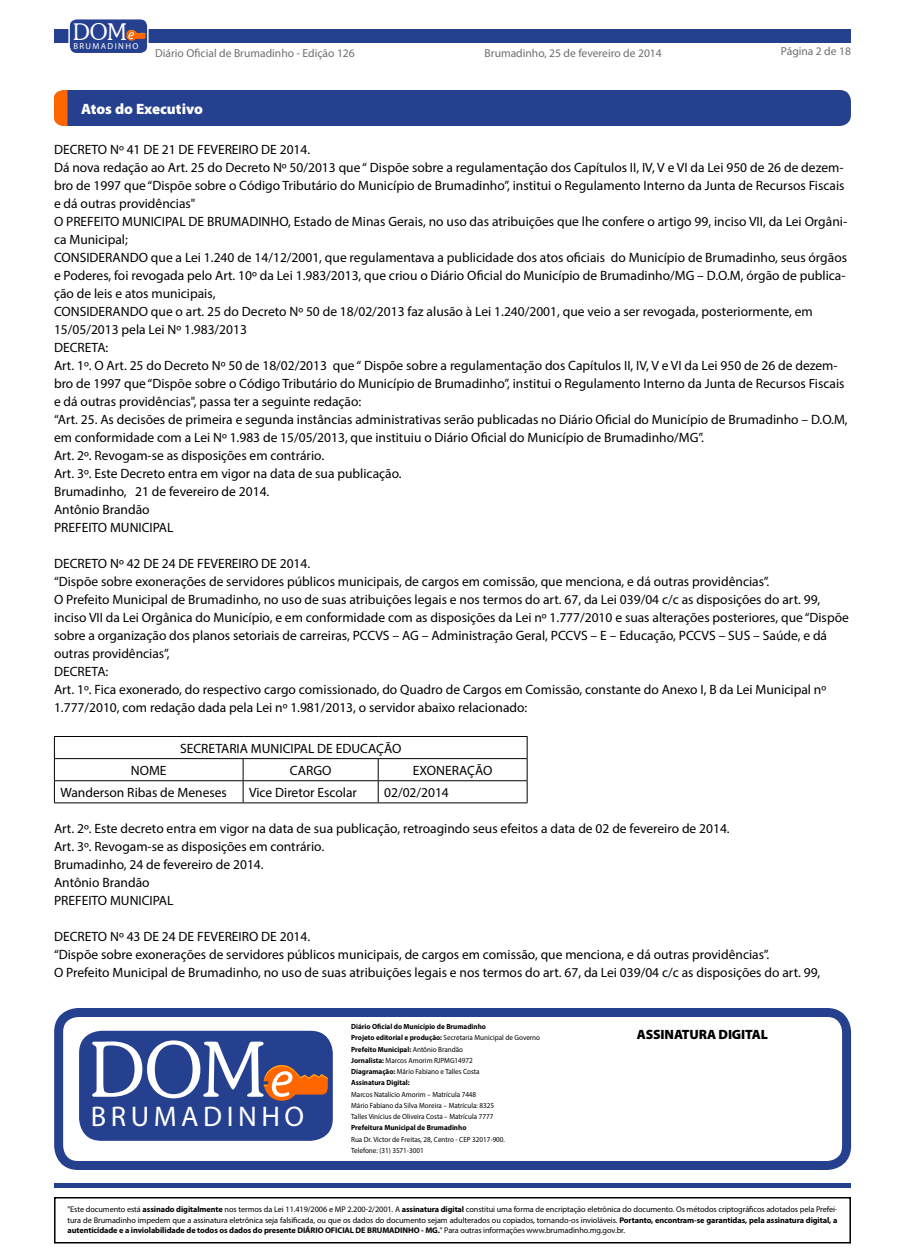
<style>
.page{position:relative;width:905px;height:1260px;background:#fff}
.page>*{position:absolute;margin:0;border:0;box-sizing:border-box;transform-origin:0 0}
.t1{font:300 76.35px "Souvenir IT Cby BT";color:#fff}
.t2{font:28.5px "Myriad Pro";letter-spacing:.16em;color:#fff}
.t3{font:300 23.25px "Souvenir IT Cby BT";color:#fff}
.t4{font:900 15px "Myriad Pro";color:#fff}
.t5{font:13.5px/18px "Myriad Pro";color:#000}
.t6{font:900 13.5px "Myriad Pro";letter-spacing:-.01em;color:#000}
.t7{font:11.55px "Myriad Pro";color:#6d6e71}
.t8{font:8.7px "Myriad Pro";letter-spacing:.16em;color:#fff}
.t9{font:8.25px/10.5px "Myriad Pro";letter-spacing:-.01em;color:#000;text-align:justify}
.t10{font:700 7.5px/11.2px "Myriad Pro";color:#000;scale:.95 1}
.t11{font:7.5px/11.2px "Myriad Pro";color:#000;scale:.95 1}
.s1{font-weight:400}
.s2{font-weight:700}
</style>
<div class="page">
<div style="left:54px;top:29px;width:796px;height:14px;background:#25408f"></div>
<hr style="left:55px;top:1184px;width:795px;height:4px;background:#25408f">
<div style="left:54px;top:1197px;width:796px;height:47px;border:2px solid #000"></div>
<div style="left:69px;top:19px;width:79px;height:35px;background:#25408f;border-radius:8px"></div>
<div style="left:68px;top:18px;width:80px;height:36px;border:1px solid #fff;border-radius:8px"></div>
<svg style="left:126px;top:30px;width:20px;height:11px"></svg>
<div style="left:54px;top:1008px;width:797px;height:162px;border:9px solid #25408f;border-radius:20px"></div>
<hr style="left:54px;top:736px;width:189px;height:1px;background:#000">
<hr style="left:243px;top:736px;width:135px;height:1px;background:#000">
<hr style="left:378px;top:736px;width:149px;height:1px;background:#000">
<hr style="left:54px;top:758px;width:189px;height:1px;background:#000">
<hr style="left:243px;top:758px;width:135px;height:1px;background:#000">
<hr style="left:378px;top:758px;width:149px;height:1px;background:#000">
<hr style="left:54px;top:780px;width:189px;height:1px;background:#000">
<hr style="left:243px;top:780px;width:135px;height:1px;background:#000">
<hr style="left:378px;top:780px;width:149px;height:1px;background:#000">
<hr style="left:54px;top:802px;width:189px;height:1px;background:#000">
<hr style="left:243px;top:802px;width:135px;height:1px;background:#000">
<hr style="left:378px;top:802px;width:149px;height:1px;background:#000">
<svg style="left:54px;top:737px;width:1px;height:65px"></svg>
<svg style="left:243px;top:759px;width:1px;height:43px"></svg>
<svg style="left:378px;top:759px;width:1px;height:43px"></svg>
<svg style="left:526px;top:737px;width:1px;height:65px"></svg>
<div style="left:77px;top:1028px;width:258px;height:115px;background:#25408f;border-radius:25px"></div>
<div style="left:74px;top:1026px;width:263px;height:120px;border:5px solid #fff;border-radius:25px"></div>
<svg style="left:264px;top:1065px;width:64px;height:36px"></svg>
<div style="left:54px;top:90px;width:796px;height:36px;background:#25408f;border-radius:11px"></div>
<svg style="left:54px;top:90px;width:14px;height:36px"></svg>
<h3 class="t3" style="left:73px;top:17px;width:55px">DOM</h3>
<p class="t8" style="left:73px;top:40px;width:66px">BRUMADINHO</p>
<p class="t7" style="left:155px;top:46px;width:201px">Diário Oficial de Brumadinho - Edição 126</p>
<p class="t7" style="left:484px;top:46px;width:179px">Brumadinho, 25 de fevereiro de 2014</p>
<p class="t7" style="left:781px;top:44px;width:71px">Página 2 de 18</p>
<p class="t4" style="left:81px;top:100px;width:123px">Atos do Executivo</p>
<p class="t5" style="left:54px;top:140px;width:795px">DECRETO Nº 41 DE 21 DE FEVEREIRO DE 2014.<br>Dá nova redação ao Art. 25 do Decreto Nº 50/2013 que “ Dispõe sobre a regulamentação dos Capítulos II, IV, V e VI da Lei 950 de 26 de dezem&shy;bro de 1997 que “Dispõe sobre o Código Tributário do Município de Brumadinho”, institui o Regulamento Interno da Junta de Recursos Fiscais e dá outras providências"<br>O PREFEITO MUNICIPAL DE BRUMADINHO, Estado de Minas Gerais, no uso das atribuições que lhe confere o artigo 99, inciso VII, da Lei Orgâni&shy;ca Municipal;<br>CONSIDERANDO que a Lei 1.240 de 14/12/2001, que regulamentava a publicidade dos atos oficiais do Município de Brumadinho, seus órgãos e Poderes, foi revogada pelo Art. 10º da Lei 1.983/2013, que criou o Diário Oficial do Município de Brumadinho/MG – D.O.M, órgão de publica&shy;ção de leis e atos municipais,<br>CONSIDERANDO que o art. 25 do Decreto Nº 50 de 18/02/2013 faz alusão à Lei 1.240/2001, que veio a ser revogada, posteriormente, em 15/05/2013 pela Lei Nº 1.983/2013<br>DECRETA:<br>Art. 1º. O Art. 25 do Decreto Nº 50 de 18/02/2013 que “ Dispõe sobre a regulamentação dos Capítulos II, IV, V e VI da Lei 950 de 26 de dezem&shy;bro de 1997 que “Dispõe sobre o Código Tributário do Município de Brumadinho”, institui o Regulamento Interno da Junta de Recursos Fiscais e dá outras providências", passa ter a seguinte redação:<br>“Art. 25. As decisões de primeira e segunda instâncias administrativas serão publicadas no Diário Oficial do Município de Brumadinho – D.O.M, em conformidade com a Lei Nº 1.983 de 15/05/2013, que instituiu o Diário Oficial do Município de Brumadinho/MG”.<br>Art. 2º. Revogam-se as disposições em contrário.<br>Art. 3º. Este Decreto entra em vigor na data de sua publicação.<br>Brumadinho, 21 de fevereiro de 2014.<br>Antônio Brandão<br>PREFEITO MUNICIPAL</p>
<p class="t5" style="left:54px;top:554px;width:796px">DECRETO Nº 42 DE 24 DE FEVEREIRO DE 2014.<br>“Dispõe sobre exonerações de servidores públicos municipais, de cargos em comissão, que menciona, e dá outras providências”.<br>O Prefeito Municipal de Brumadinho, no uso de suas atribuições legais e nos termos do art. 67, da Lei 039/04 c/c as disposições do art. 99, inciso VII da Lei Orgânica do Município, e em conformidade com as disposições da Lei nº 1.777/2010 e suas alterações posteriores, que “Dispõe sobre a organização dos planos setoriais de carreiras, PCCVS – AG – Administração Geral, PCCVS – E – Educação, PCCVS – SUS – Saúde, e dá outras providências”,<br>DECRETA:<br>Art. 1º. Fica exonerado, do respectivo cargo comissionado, do Quadro de Cargos em Comissão, constante do Anexo I, B da Lei Municipal nº 1.777/2010, com redação dada pela Lei nº 1.981/2013, o servidor abaixo relacionado:</p>
<p class="t5" style="left:180px;top:739px;width:223px">SECRETARIA MUNICIPAL DE EDUCAÇÃO</p>
<p class="t5" style="left:131px;top:761px;width:37px">NOME</p>
<p class="t5" style="left:290px;top:761px;width:43px">CARGO</p>
<p class="t5" style="left:413px;top:761px;width:81px">EXONERAÇÃO</p>
<p class="t5" style="left:60px;top:783px;width:168px">Wanderson Ribas de Meneses</p>
<p class="t5" style="left:249px;top:783px;width:109px">Vice Diretor Escolar</p>
<p class="t5" style="left:384px;top:783px;width:66px">02/02/2014</p>
<p class="t5" style="left:54px;top:820px;width:677px">Art. 2º. Este decreto entra em vigor na data de sua publicação, retroagindo seus efeitos a data de 02 de fevereiro de 2014.<br>Art. 3º. Revogam-se as disposições em contrário.<br>Brumadinho, 24 de fevereiro de 2014.<br>Antônio Brandão<br>PREFEITO MUNICIPAL</p>
<p class="t5" style="left:54px;top:927px;width:767px">DECRETO Nº 43 DE 24 DE FEVEREIRO DE 2014.<br>“Dispõe sobre exonerações de servidores públicos municipais, de cargos em comissão, que menciona, e dá outras providências”.<br>O Prefeito Municipal de Brumadinho, no uso de suas atribuições legais e nos termos do art. 67, da Lei 039/04 c/c as disposições do art. 99,</p>
<h1 class="t1" style="left:90px;top:1023px;width:177px">DOM</h1>
<h2 class="t2" style="left:91px;top:1099px;width:215px">BRUMADINHO</h2>
<p class="t10" style="left:351px;top:1021px;width:200px">Diário Oficial do Município de Brumadinho<br>Projeto editorial e produção: <span class="s1">Secretaria Municipal de Governo </span>Prefeito Municipal: <span class="s1">Antônio Brandão<br></span>Jornalista: <span class="s1">Marcos Amorim RJPMG14972<br></span>Diagramação: <span class="s1">Mário Fabiano e Talles Costa<br></span>Assinatura Digital:</p>
<p class="t11" style="left:351px;top:1088px;width:152px">Marcos Natalício Amorim – Matrícula 7448<br>Mário Fabiano da Silva Moreira – Matrícula: 8325<br>Talles Vinícius de Oliveira Costa – Matrícula 7777</p>
<p class="t10" style="left:351px;top:1122px;width:123px">Prefeitura Municipal de Brumadinho</p>
<p class="t11" style="left:351px;top:1133px;width:163px">Rua Dr. Victor de Freitas, 28, Centro - CEP 32017-900.<br>Telefone: (31) 3571-3001</p>
<p class="t6" style="left:636px;top:1027px;width:133px">ASSINATURA DIGITAL</p>
<p class="t9" style="left:68px;top:1204px;width:771px">"Este documento está <span class="s2">assinado digitalmente</span> nos termos da Lei 11.419/2006 e MP 2.200-2/2001. A <span class="s2">assinatura digital</span> constitui uma forma de encriptação eletrônica do documento. Os métodos criptográficos adotados pela Prefei&shy;tura de Brumadinho impedem que a assinatura eletrônica seja falsificada, ou que os dados do documento sejam adulterados ou copiados, tornando-os invioláveis. <span class="s2">Portanto, encontram-se garantidas, pela assinatura digital, a autenticidade e a inviolabilidade de todos os dados do presente DIÁRIO OFICIAL DE BRUMADINHO - MG.</span>" Para outras informações www.brumadinho.mg.gov.br.</p>
</div>
